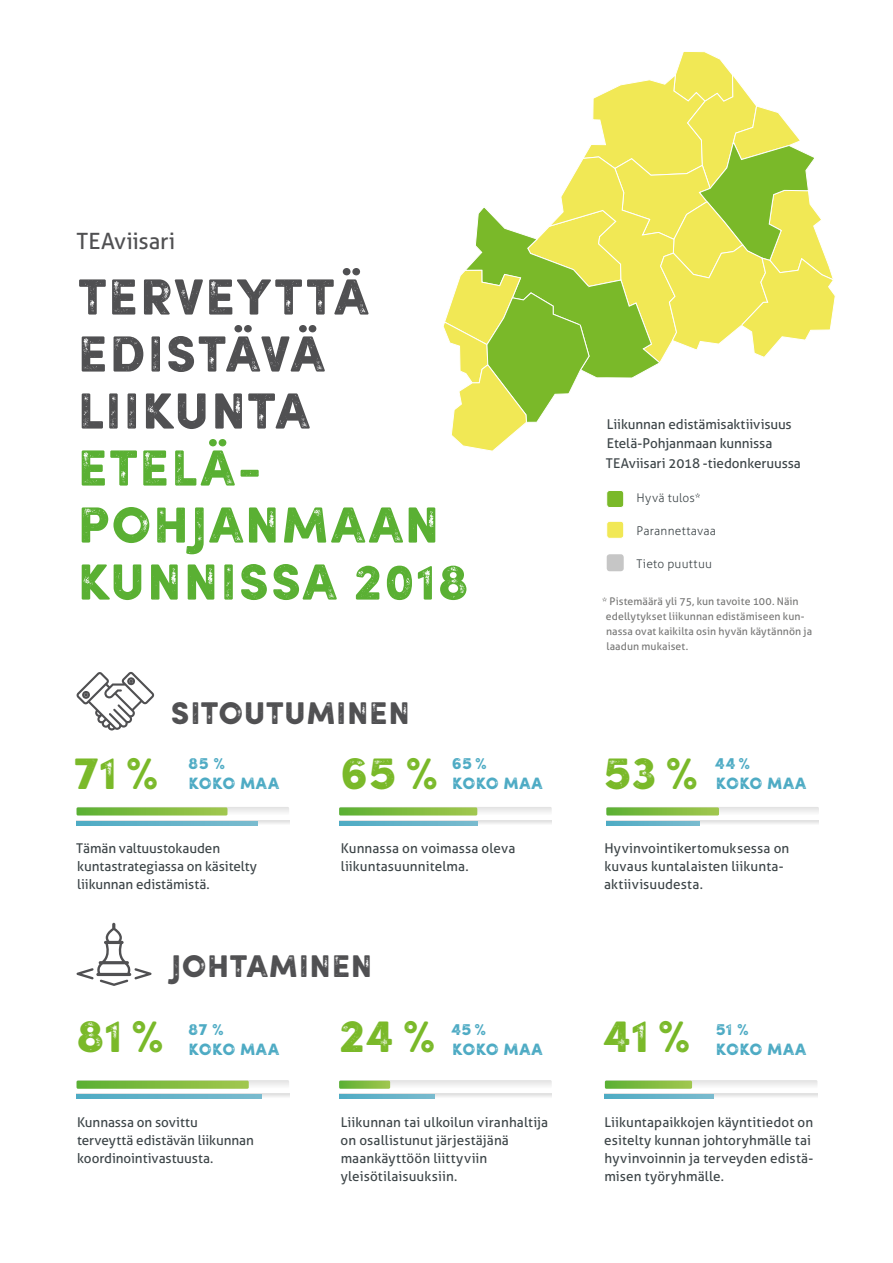
<style>
.page{position:relative;width:893px;height:1263px;background:#fff}
.page>*{position:absolute;margin:0;border:0;box-sizing:border-box;transform-origin:0 0}
.t1{font:51px/57px "Sofia Rough Black Two";letter-spacing:-.01em;color:#5ab033}
.t2{font:51px/57px "Sofia Rough Black Two";letter-spacing:-.02em;color:#505052}
.KKIR_leipis{font:46.5px "Sofia Rough Black Two";letter-spacing:-.045em;color:#7ab929}
.KKIR_leipis-2{font:31.5px "Sofia Rough Black Two";letter-spacing:-.025em;color:#505052}
.t3{font:22.5px "Aller";letter-spacing:-.005em;color:#505052}
.KKIR_leipis-3{font:16.5px "Sofia Rough Black Two";letter-spacing:-.015em;color:#4eabc4}
.t4{font:13.5px/18px "Aller";letter-spacing:.005em;color:#3d4548}
.t5{font:300 12px "Aller";letter-spacing:.02em;color:#3d4548}
.t6{font:10.5px/15px "Aller";letter-spacing:.01em;color:#777776}
</style>
<div class="page">
<svg style="left:76px;top:672px;width:78px;height:58px"></svg>
<svg style="left:77px;top:923px;width:75px;height:63px"></svg>
<div style="left:77px;top:807px;width:212px;height:8px;background:#eee;border-radius:2px"></div>
<svg style="left:77px;top:807px;width:150px;height:8px"></svg>
<div style="left:339px;top:807px;width:213px;height:8px;background:#eee;border-radius:2px"></div>
<svg style="left:339px;top:807px;width:138px;height:8px"></svg>
<div style="left:606px;top:807px;width:213px;height:8px;background:#eee;border-radius:2px"></div>
<svg style="left:606px;top:807px;width:113px;height:8px"></svg>
<svg style="left:77px;top:821px;width:212px;height:4px"></svg>
<svg style="left:339px;top:821px;width:213px;height:4px"></svg>
<svg style="left:606px;top:821px;width:213px;height:4px"></svg>
<svg style="left:77px;top:1080px;width:212px;height:18px"></svg>
<svg style="left:339px;top:1080px;width:213px;height:18px"></svg>
<svg style="left:605px;top:1080px;width:212px;height:18px"></svg>
<div style="left:607px;top:490px;width:17px;height:17px;background:#7ab929;border-radius:3px"></div>
<div style="left:606px;top:490px;width:18px;height:18px;border:1px solid #fff;border-radius:3px"></div>
<div style="left:607px;top:521px;width:17px;height:17px;background:#f1e855;border-radius:3px"></div>
<div style="left:606px;top:521px;width:18px;height:18px;border:1px solid #fff;border-radius:3px"></div>
<div style="left:607px;top:554px;width:17px;height:17px;background:#c6c6c6;border-radius:3px"></div>
<svg style="left:443px;top:51px;width:392px;height:400px"></svg>
<p class="t3" style="left:77px;top:227px;width:100px">TEAviisari</p>
<p class="t2" style="left:77px;top:267px;width:295px">TERVEYTTÄ<br>EDISTÄVÄ<br>LIIKUNTA</p>
<p class="t1" style="left:77px;top:438px;width:395px">ETELÄ-<br>POHJANMAAN<br>KUNNISSA 2018</p>
<p class="KKIR_leipis-2" style="left:170px;top:692px;width:242px">SITOUTUMINEN</p>
<p class="t4" style="left:606px;top:414px;width:196px;line-height:19.5px">Liikunnan edistämisaktiivisuus<br>Etelä-Pohjanmaan kunnissa<br>TEAviisari 2018 -tiedonkeruussa</p>
<p class="t5" style="left:637px;top:491px;width:65px">Hyvä tulos*</p>
<p class="t5" style="left:637px;top:524px;width:81px">Parannettavaa</p>
<p class="t5" style="left:637px;top:557px;width:77px">Tieto puuttuu</p>
<p class="t6" style="left:606px;top:593px;width:208px;text-indent:-4px">* Pistemäärä yli 75, kun tavoite 100. Näin edellytykset liikunnan edistämiseen kun&shy;nassa ovat kaikilta osin hyvän käytännön ja laadun mukaiset.</p>
<p class="KKIR_leipis" style="left:73px;top:741px;width:89px">71 %</p>
<p class="KKIR_leipis" style="left:339px;top:741px;width:102px">65 %</p>
<p class="KKIR_leipis" style="left:602px;top:741px;width:98px">53 %</p>
<p class="KKIR_leipis-3" style="left:188px;top:752px;width:39px">85 %</p>
<p class="KKIR_leipis-3" style="left:188px;top:772px;width:93px">KOKO MAA</p>
<p class="KKIR_leipis-3" style="left:451px;top:752px;width:37px">65 %</p>
<p class="KKIR_leipis-3" style="left:452px;top:772px;width:93px">KOKO MAA</p>
<p class="KKIR_leipis-3" style="left:714px;top:752px;width:38px">44 %</p>
<p class="KKIR_leipis-3" style="left:716px;top:772px;width:93px">KOKO MAA</p>
<p class="t4" style="left:76px;top:839px;width:182px">Tämän valtuustokauden kuntastrategiassa on käsitelty liikunnan edistämistä.</p>
<p class="t4" style="left:341px;top:839px;width:176px">Kunnassa on voimassa oleva liikuntasuunnitelma.</p>
<p class="t4" style="left:604px;top:839px;width:187px">Hyvinvointikertomuksessa on kuvaus kuntalaisten liikunta&shy;aktiivisuudesta.</p>
<p class="KKIR_leipis-2" style="left:170px;top:945px;width:204px">JOHTAMINEN</p>
<p class="KKIR_leipis" style="left:75px;top:1004px;width:92px">81 %</p>
<p class="KKIR_leipis" style="left:338px;top:1004px;width:100px">24 %</p>
<p class="KKIR_leipis" style="left:602px;top:1004px;width:91px">41 %</p>
<p class="KKIR_leipis-3" style="left:188px;top:1018px;width:38px">87 %</p>
<p class="KKIR_leipis-3" style="left:188px;top:1038px;width:93px">KOKO MAA</p>
<p class="KKIR_leipis-3" style="left:451px;top:1018px;width:37px">45 %</p>
<p class="KKIR_leipis-3" style="left:452px;top:1038px;width:93px">KOKO MAA</p>
<p class="KKIR_leipis-3" style="left:715px;top:1018px;width:35px">51 %</p>
<p class="KKIR_leipis-3" style="left:716px;top:1038px;width:93px">KOKO MAA</p>
<p class="t4" style="left:77px;top:1113px;width:178px">Kunnassa on sovittu terveyttä edistävän liikunnan koordinointivastuusta.</p>
<p class="t4" style="left:340px;top:1113px;width:209px">Liikunnan tai ulkoilun viranhaltija on osallistunut järjestäjänä maankäyttöön liittyviin yleisötilaisuuksiin.</p>
<p class="t4" style="left:604px;top:1113px;width:211px">Liikuntapaikkojen käyntitiedot on esitelty kunnan johtoryhmälle tai hyvinvoinnin ja terveyden edistä&shy;misen työryhmälle.</p>
</div>
